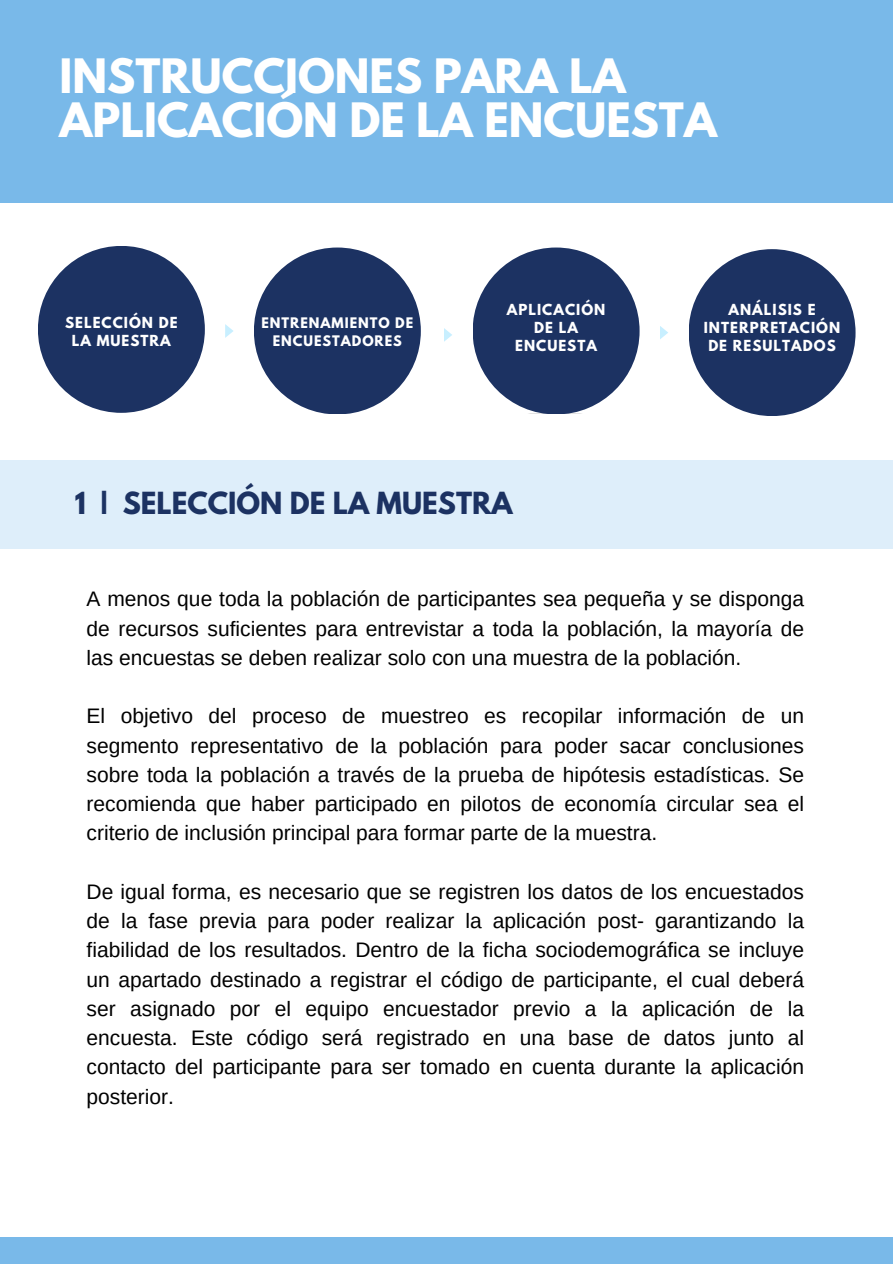
<style>
.page{position:relative;width:893px;height:1264px;background:#fff}
.page>*{position:absolute;margin:0;border:0;box-sizing:border-box;transform-origin:0 0}
.t1{font:700 42px/43.8px "League Spartan";color:#fff}
.t2{font:700 27px "League Spartan";color:#1c3262}
.t3{font:21px/29.2px "Arimo";color:#000;text-align:justify}
.t4{font:700 13.5px/18px "League Spartan";letter-spacing:.075em;color:#fff;text-align:center}
.t5{font:700 12.9px/17.2px "League Spartan";letter-spacing:.075em;color:#fff;text-align:center}
</style>
<div class="page">
<div style="left:0;top:0;width:892px;height:203px;background:#79b9e9"></div>
<div style="left:0;top:460px;width:892px;height:89px;background:#deeefa"></div>
<div style="left:0;top:1236px;width:892px;height:27px;background:#79b9e9"></div>
<svg style="left:225px;top:324px;width:8px;height:14px"></svg>
<svg style="left:41px;top:250px;width:161px;height:161px"></svg>
<div style="left:38px;top:246px;width:167px;height:167px;background:#1c3262;border-radius:50%"></div>
<div style="left:254px;top:247px;width:167px;height:167px;background:#1c3262;border-radius:50%"></div>
<svg style="left:660px;top:326px;width:8px;height:13px"></svg>
<svg style="left:477px;top:252px;width:159px;height:161px"></svg>
<div style="left:472px;top:247px;width:167px;height:167px;background:#1c3262;border-radius:50%"></div>
<div style="left:688px;top:249px;width:167px;height:167px;background:#1c3262;border-radius:50%"></div>
<svg style="left:444px;top:328px;width:8px;height:14px"></svg>
<p class="t1" style="left:60px;top:60px;width:659px">INSTRUCCIONES PARA LA<br>APLICACIÓN DE LA ENCUESTA</p>
<p class="t4" style="left:65px;top:315px;width:114px">SELECCIÓN DE<br>LA MUESTRA</p>
<p class="t5" style="left:261px;top:316px;width:153px">ENTRENAMIENTO DE<br>ENCUESTADORES</p>
<h2 class="t4" style="left:506px;top:302px;width:100px">APLICACIÓN<br>DE LA<br>ENCUESTA</h2>
<h3 class="t4" style="left:703px;top:302px;width:138px">ANÁLISIS E<br>INTERPRETACIÓN<br>DE RESULTADOS</h3>
<h1 class="t2" style="left:75px;top:490px;width:439px">1 | SELECCIÓN DE LA MUESTRA</h1>
<p class="t3" style="left:86px;top:584px;width:719px">A menos que toda la población de participantes sea pequeña y se disponga de recursos suficientes para entrevistar a toda la población, la mayoría de las encuestas se deben realizar solo con una muestra de la población.</p>
<p class="t3" style="left:86px;top:701px;width:719px">El objetivo del proceso de muestreo es recopilar información de un segmento representativo de la población para poder sacar conclusiones sobre toda la población a través de la prueba de hipótesis estadísticas. Se recomienda que haber participado en pilotos de economía circular sea el criterio de inclusión principal para formar parte de la muestra.</p>
<p class="t3" style="left:86px;top:877px;width:719px">De igual forma, es necesario que se registren los datos de los encuestados de la fase previa para poder realizar la aplicación post- garantizando la fiabilidad de los resultados. Dentro de la ficha sociodemográfica se incluye un apartado destinado a registrar el código de participante, el cual deberá ser asignado por el equipo encuestador previo a la aplicación de la encuesta. Este código será registrado en una base de datos junto al contacto del participante para ser tomado en cuenta durante la aplicación posterior.</p>
</div>
